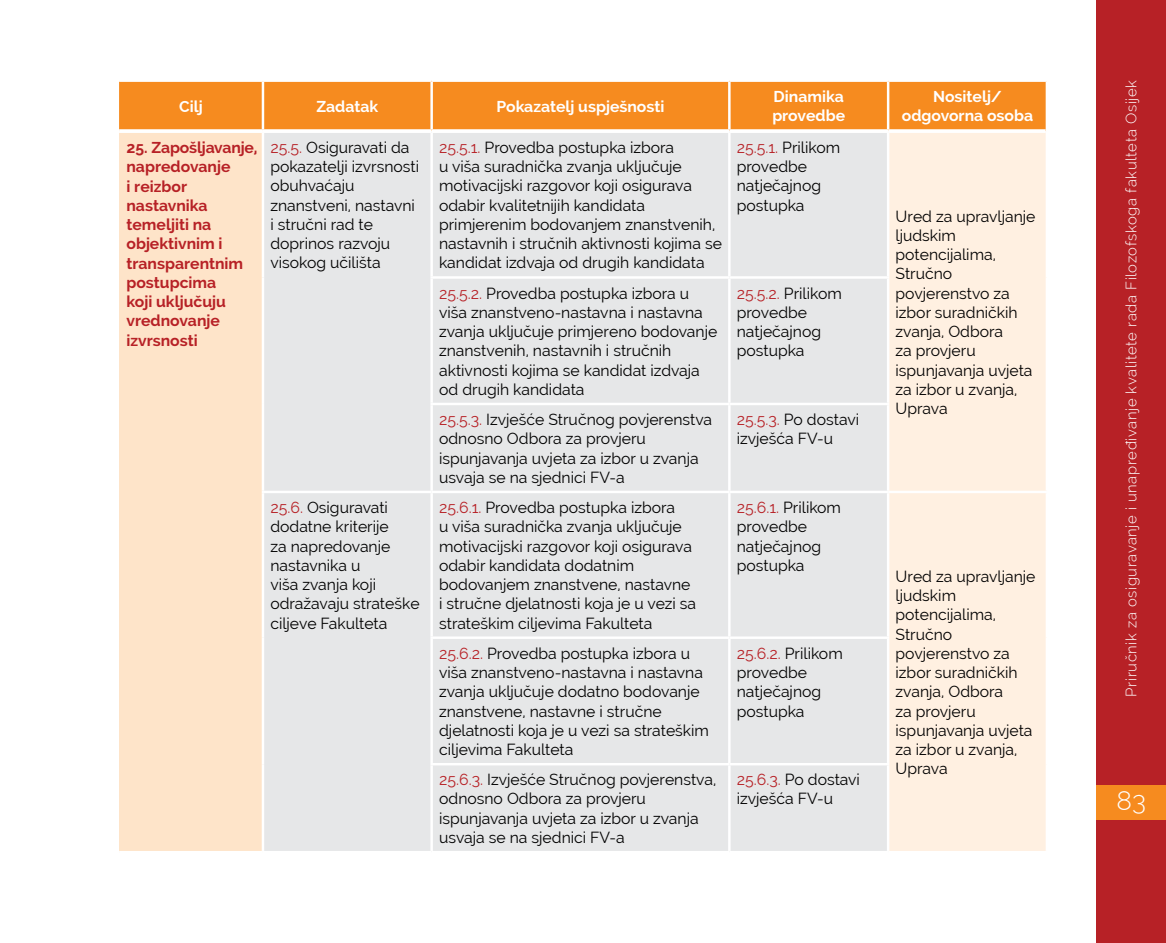
<style>
.page{position:relative;width:1166px;height:943px;background:#fff}
.page>*{position:absolute;margin:0;border:0;box-sizing:border-box;transform-origin:0 0}
.t1{font:300 26.25px "Raleway";color:#fff}
.t2{font:15.75px/19.2px "Raleway";color:#000}
.t3{font:700 15.75px/19.2px "Raleway";color:#b72126}
.t4{font:700 15.75px/19.2px "Raleway";color:#fff}
.t5{font:300 14.88px "Raleway";letter-spacing:.04em;color:#fff}
.s1{color:#b72126}
</style>
<div class="page">
<div style="left:1096px;top:0;width:70px;height:943px;background:#b72126"></div>
<div style="left:1096px;top:785px;width:70px;height:35px;background:#f68b1f"></div>
<div style="left:119px;top:82px;width:926px;height:47px;background:#f68b1f"></div>
<div style="left:119px;top:131px;width:144px;height:721px;background:#fee4c9"></div>
<div style="left:264px;top:133px;width:623px;height:718px;background:#e6e7e8"></div>
<div style="left:889px;top:133px;width:156px;height:718px;background:#fff0e1"></div>
<hr style="left:262px;top:82px;width:2px;height:47px;background:#fff">
<hr style="left:430px;top:82px;width:3px;height:47px;background:#fff">
<hr style="left:728px;top:82px;width:2px;height:47px;background:#fff">
<hr style="left:887px;top:82px;width:2px;height:47px;background:#fff">
<hr style="left:262px;top:133px;width:2px;height:144px;background:#fff">
<hr style="left:430px;top:133px;width:3px;height:143px;background:#fff">
<hr style="left:728px;top:133px;width:2px;height:143px;background:#fff">
<hr style="left:262px;top:277px;width:2px;height:127px;background:#fff">
<hr style="left:430px;top:276px;width:299px;height:3px;background:#fff">
<hr style="left:430px;top:279px;width:3px;height:124px;background:#fff">
<hr style="left:729px;top:276px;width:160px;height:3px;background:#fff">
<hr style="left:728px;top:279px;width:2px;height:124px;background:#fff">
<hr style="left:262px;top:404px;width:2px;height:86px;background:#fff">
<hr style="left:430px;top:403px;width:299px;height:2px;background:#fff">
<hr style="left:430px;top:405px;width:3px;height:85px;background:#fff">
<hr style="left:729px;top:403px;width:160px;height:2px;background:#fff">
<hr style="left:728px;top:405px;width:2px;height:85px;background:#fff">
<hr style="left:262px;top:490px;width:170px;height:3px;background:#fff">
<hr style="left:262px;top:493px;width:2px;height:144px;background:#fff">
<hr style="left:432px;top:490px;width:297px;height:3px;background:#fff">
<hr style="left:430px;top:493px;width:3px;height:143px;background:#fff">
<hr style="left:729px;top:490px;width:159px;height:3px;background:#fff">
<hr style="left:728px;top:493px;width:2px;height:143px;background:#fff">
<hr style="left:888px;top:490px;width:160px;height:3px;background:#fff">
<hr style="left:262px;top:637px;width:2px;height:127px;background:#fff">
<hr style="left:430px;top:636px;width:299px;height:3px;background:#fff">
<hr style="left:430px;top:639px;width:3px;height:124px;background:#fff">
<hr style="left:729px;top:636px;width:160px;height:3px;background:#fff">
<hr style="left:728px;top:639px;width:2px;height:124px;background:#fff">
<hr style="left:262px;top:764px;width:2px;height:87px;background:#fff">
<hr style="left:430px;top:763px;width:299px;height:2px;background:#fff">
<hr style="left:430px;top:765px;width:3px;height:86px;background:#fff">
<hr style="left:729px;top:763px;width:160px;height:2px;background:#fff">
<hr style="left:728px;top:765px;width:2px;height:86px;background:#fff">
<hr style="left:119px;top:851px;width:144px;height:2px;background:#fff">
<svg style="left:119px;top:129px;width:144px;height:4px"></svg>
<svg style="left:263px;top:129px;width:169px;height:2px"></svg>
<svg style="left:432px;top:129px;width:297px;height:1px"></svg>
<svg style="left:729px;top:129px;width:159px;height:2px"></svg>
<svg style="left:888px;top:129px;width:157px;height:2px"></svg>
<p class="t4" style="left:179px;top:96px;width:25px">Cilj</p>
<p class="t4" style="left:316px;top:96px;width:63px">Zadatak</p>
<p class="t4" style="left:496px;top:96px;width:169px">Pokazatelj uspješnosti</p>
<p class="t4" style="left:772px;top:87px;width:74px">Dinamika provedbe</p>
<p class="t4" style="left:902px;top:87px;width:133px;text-align:center">Nositelj/ odgovorna osoba</p>
<p class="t3" style="left:126px;top:138px;width:133px">25. Zapošljavanje, napredovanje<br>i reizbor nastavnika temeljiti na objektivnim i transparentnim postupcima<br>koji uključuju vrednovanje izvrsnosti</p>
<p class="t2" style="left:270px;top:138px;width:150px"><span class="s1">25.5.</span> Osiguravati da pokazatelji izvrsnosti obuhvaćaju znanstveni, nastavni i stručni rad te doprinos razvoju visokog učilišta</p>
<p class="t2" style="left:439px;top:138px;width:284px"><span class="s1">25.5.1.</span> Provedba postupka izbora<br>u viša suradnička zvanja uključuje motivacijski razgovor koji osigurava odabir kvalitetnijih kandidata primjerenim bodovanjem znanstvenih, nastavnih i stručnih aktivnosti kojima se kandidat izdvaja od drugih kandidata</p>
<p class="t2" style="left:737px;top:138px;width:105px"><span class="s1">25.5.1.</span> Prilikom provedbe natječajnog postupka</p>
<p class="t2" style="left:895px;top:206px;width:141px">Ured za upravljanje ljudskim potencijalima,<br>Stručno povjerenstvo za izbor suradničkih zvanja, Odbora<br>za provjeru ispunjavanja uvjeta za izbor u zvanja,<br>Uprava</p>
<p class="t2" style="left:439px;top:283px;width:280px"><span class="s1">25.5.2.</span> Provedba postupka izbora u viša znanstveno-nastavna i nastavna zvanja uključuje primjereno bodovanje znanstvenih, nastavnih i stručnih aktivnosti kojima se kandidat izdvaja od drugih kandidata</p>
<p class="t2" style="left:737px;top:283px;width:107px"><span class="s1">25.5.2.</span> Prilikom provedbe natječajnog postupka</p>
<p class="t2" style="left:439px;top:410px;width:275px"><span class="s1">25.5.3.</span> Izvješće Stručnog povjerenstva odnosno Odbora za provjeru ispunjavanja uvjeta za izbor u zvanja usvaja se na sjednici FV-a</p>
<p class="t2" style="left:737px;top:410px;width:124px"><span class="s1">25.5.3.</span> Po dostavi izvješća FV-u</p>
<p class="t2" style="left:270px;top:498px;width:151px"><span class="s1">25.6.</span> Osiguravati dodatne kriterije<br>za napredovanje nastavnika u<br>viša zvanja koji odražavaju strateške ciljeve Fakulteta</p>
<p class="t2" style="left:439px;top:498px;width:259px"><span class="s1">25.6.1.</span> Provedba postupka izbora<br>u viša suradnička zvanja uključuje motivacijski razgovor koji osigurava odabir kandidata dodatnim bodovanjem znanstvene, nastavne i stručne djelatnosti koja je u vezi sa strateškim ciljevima Fakulteta</p>
<p class="t2" style="left:737px;top:498px;width:106px"><span class="s1">25.6.1.</span> Prilikom provedbe natječajnog postupka</p>
<p class="t2" style="left:439px;top:643px;width:271px"><span class="s1">25.6.2.</span> Provedba postupka izbora u viša znanstveno-nastavna i nastavna zvanja uključuje dodatno bodovanje znanstvene, nastavne i stručne djelatnosti koja je u vezi sa strateškim ciljevima Fakulteta</p>
<p class="t2" style="left:737px;top:643px;width:107px"><span class="s1">25.6.2.</span> Prilikom provedbe natječajnog postupka</p>
<p class="t2" style="left:439px;top:770px;width:279px"><span class="s1">25.6.3.</span> Izvješće Stručnog povjerenstva, odnosno Odbora za provjeru ispunjavanja uvjeta za izbor u zvanja usvaja se na sjednici FV-a</p>
<p class="t2" style="left:737px;top:770px;width:125px"><span class="s1">25.6.3.</span> Po dostavi izvješća FV-u</p>
<p class="t2" style="left:895px;top:566px;width:141px">Ured za upravljanje ljudskim potencijalima,<br>Stručno povjerenstvo za izbor suradničkih zvanja, Odbora<br>za provjeru ispunjavanja uvjeta za izbor u zvanja,<br>Uprava</p>
<p class="t5" style="left:1122px;top:696px;width:618px;rotate:-90deg">Priručnik za osiguravanje i unapređivanje kvalitete rada Filozofskoga fakulteta Osijek</p>
<h1 class="t1" style="left:1116px;top:785px;width:31px">83</h1>
</div>
